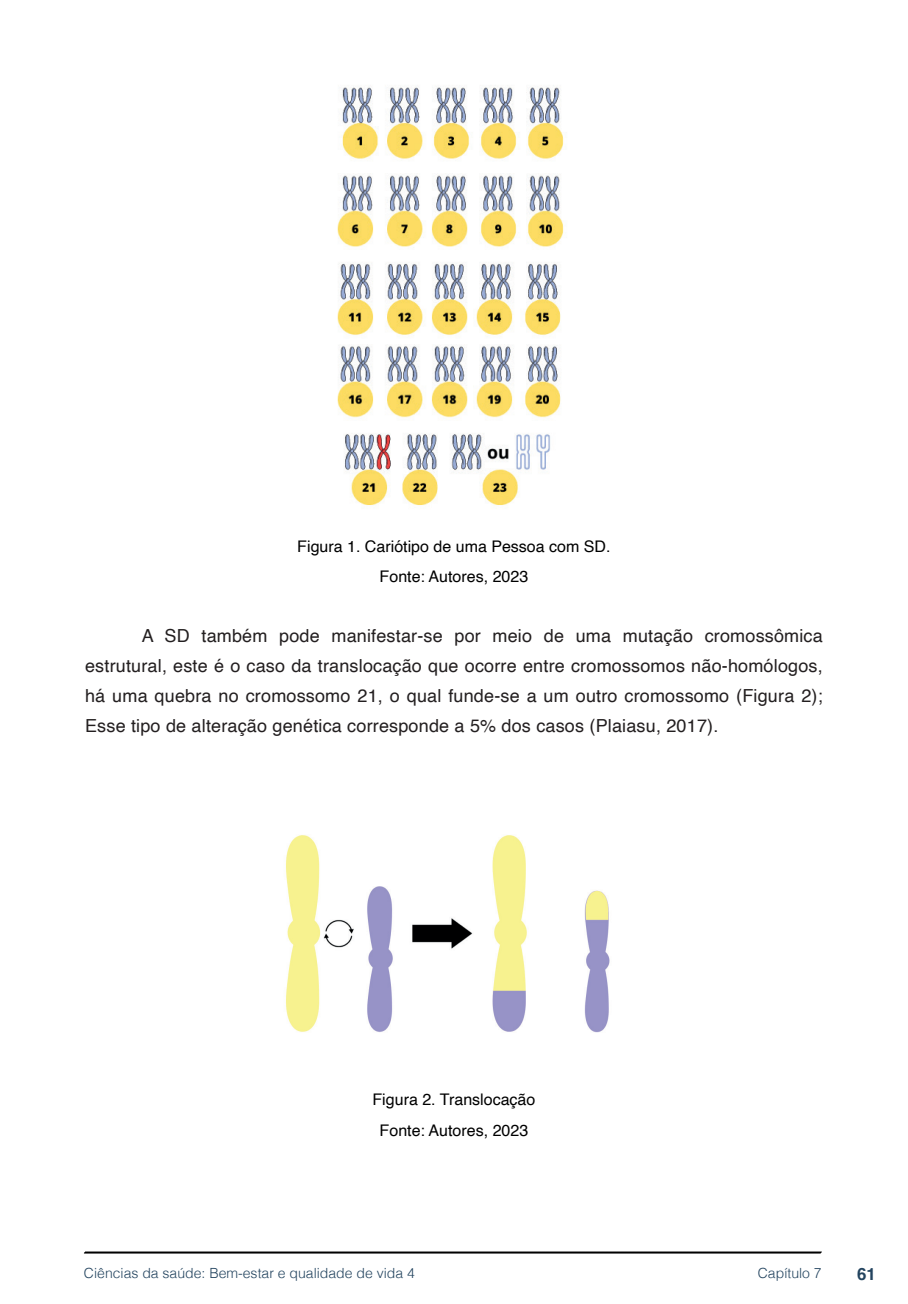
<style>
.page{position:relative;width:908px;height:1304px;background:#fff}
.page>*{position:absolute;margin:0;border:0;box-sizing:border-box;transform-origin:0 0}
.txt{font:18px/30px "Helvetica";letter-spacing:.01em;color:#231f20;text-align:justify}
.t1{font:700 16.8px "Helvetica";color:#23445f}
.imagens_graf_tab{font:16px "Helvetica";color:#000}
.t2{font:300 14px "Helvetica";color:#23445f}
</style>
<div class="page">
<svg style="left:84px;top:1251px;width:737px;height:3px;background:#515151"></svg>
<img style="left:337px;top:85px;width:227px;height:421px">
<img style="left:286px;top:835px;width:324px;height:198px">
<p class="imagens_graf_tab" style="left:297px;top:534px;width:315px">Figura 1. Cariótipo de uma Pessoa com SD.</p>
<p class="imagens_graf_tab" style="left:379px;top:564px;width:150px">Fonte: Autores, 2023</p>
<p class="txt" style="left:85px;top:621px;width:738px;text-indent:57px">A SD também pode manifestar-se por meio de uma mutação cromossômica estrutural, este é o caso da translocação que ocorre entre cromossomos não-homólogos, há uma quebra no cromossomo 21, o qual funde-se a um outro cromossomo (Figura 2); Esse tipo de alteração genética corresponde a 5% dos casos (Plaiasu, 2017).</p>
<p class="imagens_graf_tab" style="left:372px;top:1087px;width:164px">Figura 2. Translocação</p>
<p class="imagens_graf_tab" style="left:379px;top:1118px;width:150px">Fonte: Autores, 2023</p>
<p class="t2" style="left:84px;top:1261px;width:332px">Ciências da saúde: Bem-estar e qualidade de vida 4</p>
<p class="t2" style="left:757px;top:1261px;width:65px">Capítulo 7</p>
<p class="t1" style="left:856px;top:1264px;width:20px">61</p>
</div>
